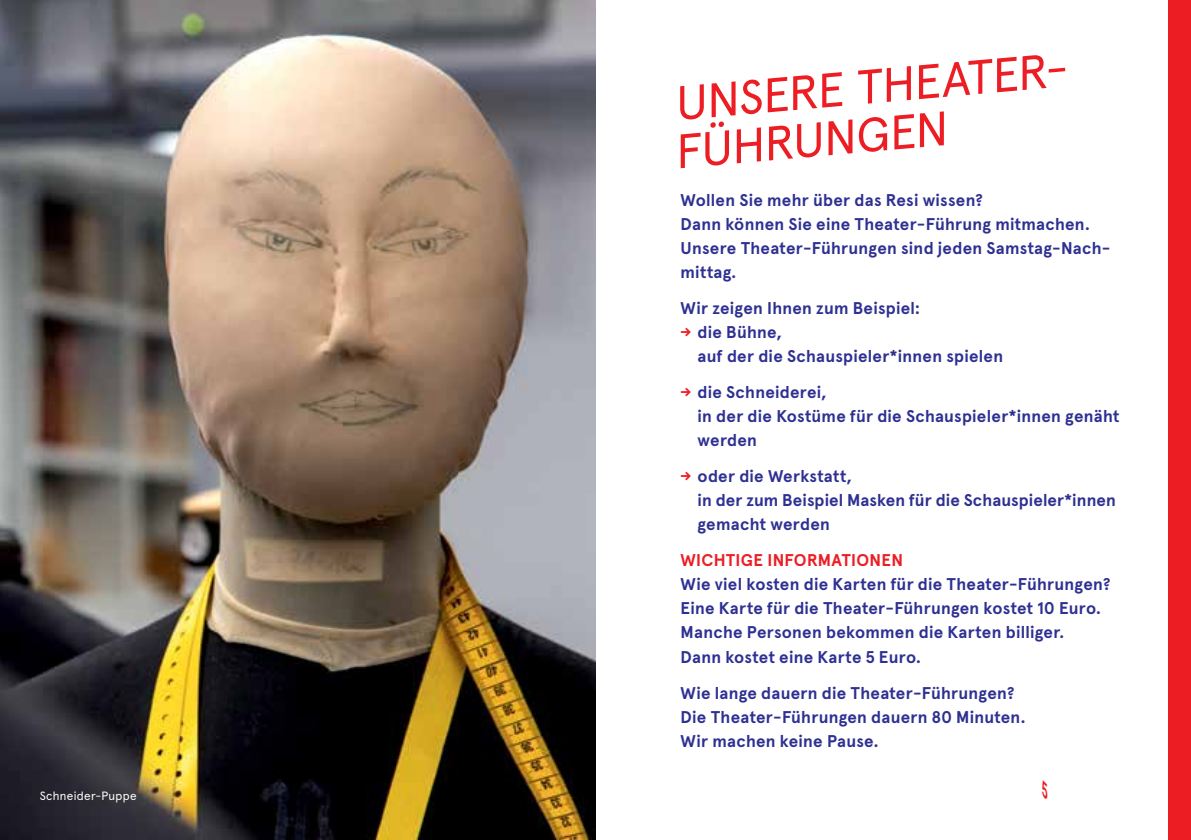
<style>
.page{position:relative;width:1191px;height:840px;background:#fff}
.page>*{position:absolute;margin:0;border:0;box-sizing:border-box;transform-origin:0 0}
.t1{font:48px/48px "Apercu Pro";color:#ed1d24}
.t2{font:700 17px/24px "Apercu Pro";letter-spacing:.015em;color:#2e3092}
.t3{font:700 17px "Apercu Pro";letter-spacing:.015em;color:#ed1d24}
.t4{font:12px "Apercu Pro";letter-spacing:.025em;color:#fff}
.s1{color:#ed1d24}
</style>
<div class="page">
<div style="left:1168px;top:0;width:23px;height:839px;background:#ed1d24"></div>
<img style="left:0;top:0;width:595px;height:839px">
<p class="t4" style="left:40px;top:788px;width:98px">Schneider-Puppe</p>
<h1 class="t1" style="left:669px;top:80px;width:400px;rotate:-5deg">UNSERE THEATER-<br>FÜHRUNGEN</h1>
<p class="t2" style="left:680px;top:187px;width:431px">Wollen Sie mehr über das Resi wissen?<br>Dann können Sie eine Theater-Führung mitmachen.<br>Unsere Theater-Führungen sind jeden Samstag-Nach&shy;mittag.</p>
<p class="t2" style="left:680px;top:295px;width:241px">Wir zeigen Ihnen zum Beispiel:</p>
<p class="t2" style="left:697px;top:319px;width:307px;text-indent:-17px"><span class="s1">→</span> die Bühne,<br>auf der die Schauspieler*innen spielen</p>
<p class="t2" style="left:697px;top:379px;width:423px;text-indent:-17px"><span class="s1">→</span> die Schneiderei,<br>in der die Kostüme für die Schauspieler*innen genäht werden</p>
<p class="t2" style="left:697px;top:463px;width:420px;text-indent:-17px"><span class="s1">→</span> oder die Werkstatt,<br>in der zum Beispiel Masken für die Schauspieler*innen gemacht werden</p>
<p class="t3" style="left:680px;top:547px;width:224px">WICHTIGE INFORMATIONEN</p>
<p class="t2" style="left:680px;top:571px;width:431px">Wie viel kosten die Karten für die Theater-Führungen?<br>Eine Karte für die Theater-Führungen kostet 10 Euro.<br>Manche Personen bekommen die Karten billiger.<br>Dann kostet eine Karte 5 Euro.</p>
<p class="t2" style="left:680px;top:679px;width:346px">Wie lange dauern die Theater-Führungen?<br>Die Theater-Führungen dauern 80 Minuten.<br>Wir machen keine Pause.</p>
</div>
